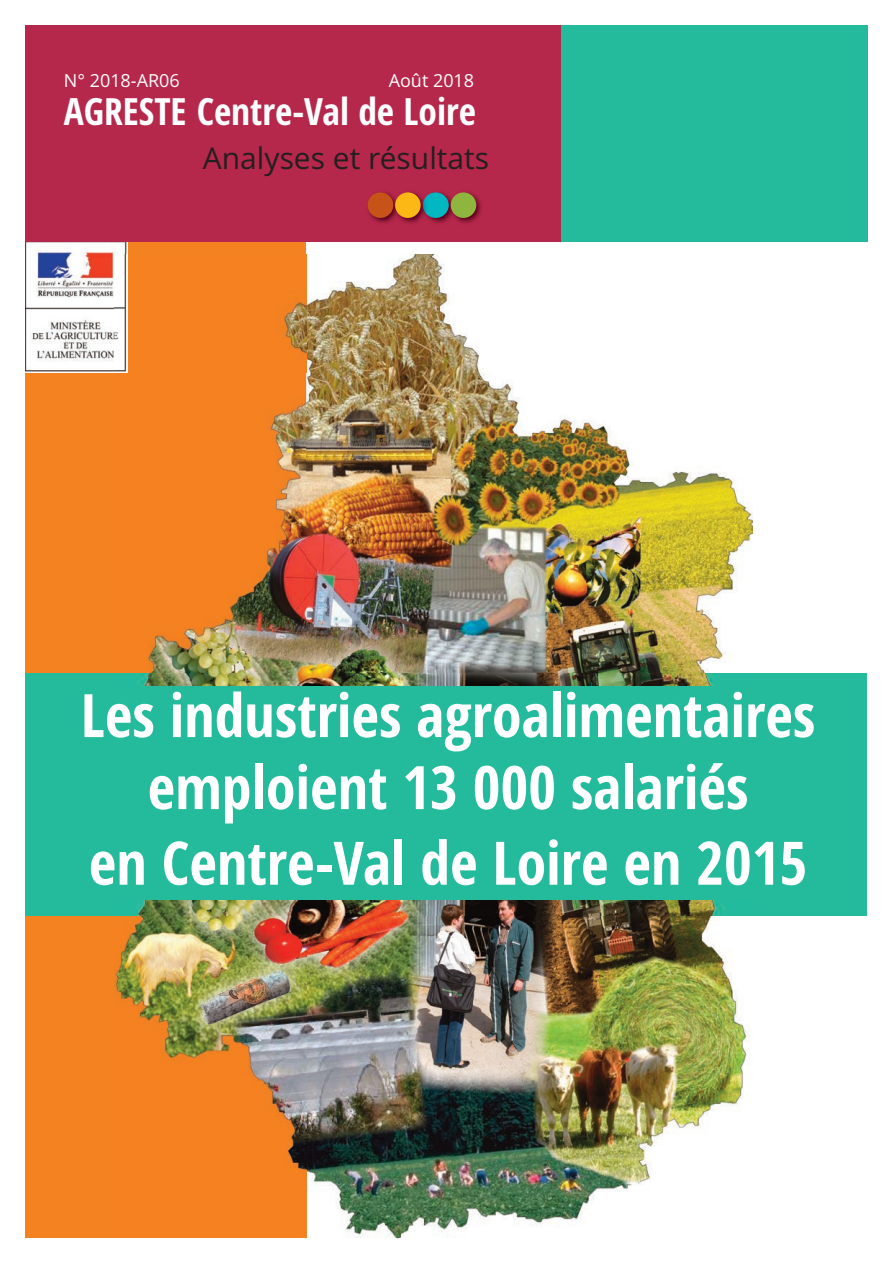
<style>
.page{position:relative;width:893px;height:1263px;background:#fff}
.page>*{position:absolute;margin:0;border:0;box-sizing:border-box;transform-origin:0 0}
.t1{font:700 60px/73.8px "Open Sans Condensed";color:#fff;text-align:center}
.t2{font:700 37.5px "Open Sans Condensed";color:#fff}
.t3{font:30px "Open Sans";color:#231f20}
.t4{font:18px "Open Sans";color:#fff}
</style>
<div class="page">
<div style="left:26px;top:884px;width:280px;height:353px;background:#f58220"></div>
<div style="left:26px;top:242px;width:280px;height:507px;background:#f58220"></div>
<div style="left:26px;top:26px;width:535px;height:216px;background:#b5284b"></div>
<div style="left:26px;top:673px;width:841px;height:242px;background:#24bb9d"></div>
<img style="left:367px;top:192px;width:23px;height:31px">
<div style="left:368px;top:192px;width:25px;height:26px;background:#c75318;border-radius:50%"></div>
<img style="left:427px;top:192px;width:18px;height:31px">
<div style="left:423px;top:192px;width:26px;height:26px;background:#00b7c2;border-radius:50%"></div>
<img style="left:390px;top:192px;width:28px;height:31px">
<img style="left:390px;top:197px;width:3px;height:17px">
<img style="left:423px;top:193px;width:9px;height:24px">
<div style="left:395px;top:192px;width:26px;height:26px;background:#fcb814;border-radius:50%"></div>
<img style="left:445px;top:192px;width:36px;height:31px">
<img style="left:445px;top:197px;width:4px;height:16px">
<div style="left:451px;top:192px;width:25px;height:26px;background:#8eb63e;border-radius:50%"></div>
<div style="left:561px;top:26px;width:306px;height:216px;background:#24bb9d"></div>
<img style="left:26px;top:242px;width:102px;height:130px">
<img style="left:114px;top:901px;width:639px;height:338px">
<img style="left:114px;top:254px;width:639px;height:432px">
<p class="t4" style="left:64px;top:71px;width:118px">N° 2018-AR06</p>
<p class="t4" style="left:389px;top:71px;width:87px">Août 2018</p>
<p class="t2" style="left:64px;top:90px;width:414px">AGRESTE Centre-Val de Loire</p>
<p class="t3" style="left:203px;top:141px;width:288px">Analyses et résultats</p>
<p class="t1" style="left:81px;top:679px;width:736px">Les industries agroalimentaires emploient 13 000 salariés<br>en Centre-Val de Loire en 2015</p>
</div>
